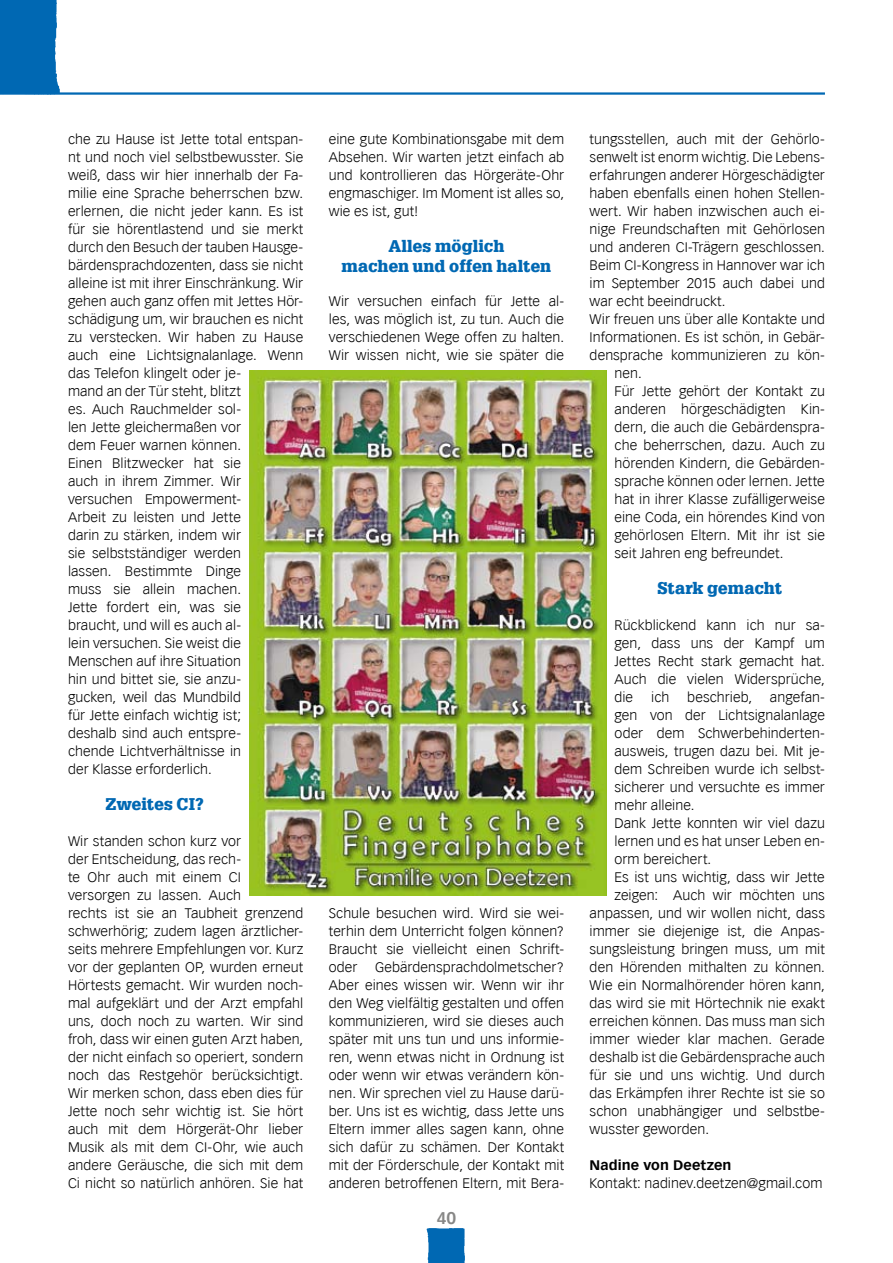
<style>
.page{position:relative;width:893px;height:1263px;background:#fff}
.page>*{position:absolute;margin:0;border:0;box-sizing:border-box;transform-origin:0 0}
.t1{font:900 16.5px/19.5px "Glypha LT";letter-spacing:.01em;color:#0068b3;text-align:center}
.t2{font:700 16.5px "Vectora LT";color:#878786}
.t3{font:300 13.5px/18px "Vectora LT";letter-spacing:.005em;color:#000;text-align:justify;scale:1.05 1}
.t4{font:700 13.5px "Vectora LT";letter-spacing:.005em;color:#000;scale:1.05 1}
</style>
<div class="page">
<img style="left:427px;top:1228px;width:38px;height:35px">
<div style="left:0;top:0;width:60px;height:92px;background:#0068b3"></div>
<hr style="left:0;top:92px;width:825px;height:3px;background:#0068b3">
<img style="left:250px;top:370px;width:356px;height:525px">
<p class="t3" style="left:68px;top:130px;width:226px;text-align:left">che zu Hause ist Jette total entspan&shy;nt und noch viel selbstbewusster. Sie weiß, dass wir hier innerhalb der Fa&shy;milie eine Sprache beherrschen bzw. erlernen, die nicht jeder kann. Es ist für sie hörentlastend und sie merkt durch den Besuch der tauben Hausge&shy;bärdensprachdozenten, dass sie nicht alleine ist mit ihrer Einschränkung. Wir gehen auch ganz offen mit Jettes Hör&shy;schädigung um, wir brauchen es nicht zu verstecken. Wir haben zu Hause auch eine Lichtsignalanlage. Wenn das Telefon klingelt oder je-<br>mand an der Tür steht, blitzt<br>es. Auch Rauchmelder sol-<br>len Jette gleichermaßen vor<br>dem Feuer warnen können.<br>Einen Blitzwecker hat sie<br>auch in ihrem Zimmer. Wir versuchen Empowerment-<br>Arbeit zu leisten und Jette<br>darin zu stärken, indem wir<br>sie selbstständiger werden<br>lassen. Bestimmte Dinge<br>muss sie allein machen.<br>Jette fordert ein, was sie<br>braucht, und will es auch al-<br>lein versuchen. Sie weist die<br>Menschen auf ihre Situation<br>hin und bittet sie, sie anzu-<br>gucken, weil das Mundbild<br>für Jette einfach wichtig ist;<br>deshalb sind auch entspre-<br>chende Lichtverhältnisse in<br>der Klasse erforderlich.</p>
<p class="t1" style="left:105px;top:794px;width:100px">Zweites CI?</p>
<p class="t3" style="left:68px;top:832px;width:226px;text-align:left">Wir standen schon kurz vor<br>der Entscheidung, das rech-<br>te Ohr auch mit einem CI versorgen zu lassen. Auch<br>rechts ist sie an Taubheit grenzend schwerhörig; zudem lagen ärztlicher&shy;seits mehrere Empfehlungen vor. Kurz vor der geplanten OP, wurden erneut Hörtests gemacht. Wir wurden noch&shy;mal aufgeklärt und der Arzt empfahl uns, doch noch zu warten. Wir sind froh, dass wir einen guten Arzt haben, der nicht einfach so operiert, sondern noch das Restgehör berücksichtigt.<br>Wir merken schon, dass eben dies für Jette noch sehr wichtig ist. Sie hört auch mit dem Hörgerät-Ohr lieber Musik als mit dem CI-Ohr, wie auch andere Geräusche, die sich mit dem Ci nicht so natürlich anhören. Sie hat</p>
<p class="t3" style="left:329px;top:130px;width:226px">eine gute Kombinationsgabe mit dem Absehen. Wir warten jetzt einfach ab und kontrollieren das Hörgeräte-Ohr engmaschiger. Im Moment ist alles so, wie es ist, gut!</p>
<p class="t1" style="left:342px;top:236px;width:211px">Alles möglich<br>machen und offen halten</p>
<p class="t3" style="left:329px;top:292px;width:226px">Wir versuchen einfach für Jette al&shy;les, was möglich ist, zu tun. Auch die verschiedenen Wege offen zu halten.<br>Wir wissen nicht, wie sie später die</p>
<p class="t3" style="left:329px;top:904px;width:226px">Schule besuchen wird. Wird sie wei&shy;terhin dem Unterricht folgen können?<br>Braucht sie vielleicht einen Schrift&shy;oder</p>
<p class="t3" style="left:329px;top:958px;width:226px;text-indent:46px">Gebärdensprachdolmetscher?<br>Aber eines wissen wir. Wenn wir ihr den Weg vielfältig gestalten und offen kommunizieren, wird sie dieses auch später mit uns tun und uns informie&shy;ren, wenn etwas nicht in Ordnung ist oder wenn wir etwas verändern kön&shy;nen. Wir sprechen viel zu Hause darü&shy;ber. Uns ist es wichtig, dass Jette uns Eltern immer alles sagen kann, ohne sich dafür zu schämen. Der Kontakt mit der Förderschule, der Kontakt mit anderen betroffenen Eltern, mit Bera-</p>
<p class="t2" style="left:437px;top:1208px;width:21px">40</p>
<p class="t3" style="left:590px;top:130px;width:226px">tungsstellen, auch mit der Gehörlo-</p>
<p class="t3" style="left:590px;top:148px;width:226px">senwelt ist enorm wichtig. Die Lebens-</p>
<p class="t3" style="left:590px;top:166px;width:226px">erfahrungen anderer Hörgeschädigter</p>
<p class="t3" style="left:590px;top:184px;width:226px">haben ebenfalls einen hohen Stellen-</p>
<p class="t3" style="left:590px;top:202px;width:226px">wert. Wir haben inzwischen auch ei-</p>
<p class="t3" style="left:590px;top:220px;width:226px">nige Freundschaften mit Gehörlosen</p>
<p class="t3" style="left:590px;top:238px;width:226px">und anderen CI-Trägern geschlossen.</p>
<p class="t3" style="left:590px;top:256px;width:226px">Beim CI-Kongress in Hannover war ich</p>
<p class="t3" style="left:590px;top:274px;width:226px">im September 2015 auch dabei und</p>
<p class="t3" style="left:590px;top:292px;width:131px">war echt beeindruckt.</p>
<p class="t3" style="left:590px;top:310px;width:226px">Wir freuen uns über alle Kontakte und</p>
<p class="t3" style="left:590px;top:328px;width:226px">Informationen. Es ist schön, in Gebär-</p>
<p class="t3" style="left:590px;top:346px;width:226px">densprache kommunizieren zu kön-</p>
<p class="t3" style="left:615px;top:364px;width:27px">nen.</p>
<p class="t3" style="left:615px;top:382px;width:202px">Für Jette gehört der Kontakt zu</p>
<p class="t3" style="left:615px;top:400px;width:202px">anderen hörgeschädigten Kin-</p>
<p class="t3" style="left:615px;top:418px;width:202px">dern, die auch die Gebärdenspra-</p>
<p class="t3" style="left:615px;top:436px;width:202px">che beherrschen, dazu. Auch zu</p>
<p class="t3" style="left:615px;top:454px;width:202px">hörenden Kindern, die Gebärden-</p>
<p class="t3" style="left:615px;top:472px;width:202px">sprache können oder lernen. Jette</p>
<p class="t3" style="left:615px;top:490px;width:202px">hat in ihrer Klasse zufälligerweise</p>
<p class="t3" style="left:615px;top:508px;width:202px">eine Coda, ein hörendes Kind von</p>
<p class="t3" style="left:615px;top:526px;width:202px">gehörlosen Eltern. Mit ihr ist sie</p>
<p class="t3" style="left:615px;top:544px;width:162px">seit Jahren eng befreundet.</p>
<p class="t1" style="left:657px;top:578px;width:126px">Stark gemacht</p>
<p class="t3" style="left:615px;top:616px;width:202px">Rückblickend kann ich nur sa&shy;gen, dass uns der Kampf um Jettes Recht stark gemacht hat.<br>Auch die vielen Widersprüche, die</p>
<p class="t3" style="left:651px;top:688px;width:19px">ich</p>
<p class="t3" style="left:687px;top:688px;width:63px">beschrieb,</p>
<p class="t3" style="left:770px;top:688px;width:54px">angefan-</p>
<p class="t3" style="left:615px;top:706px;width:202px">gen von der Lichtsignalanlage</p>
<p class="t3" style="left:615px;top:724px;width:202px">oder dem Schwerbehinderten-</p>
<p class="t3" style="left:615px;top:742px;width:202px">ausweis, trugen dazu bei. Mit je-</p>
<p class="t3" style="left:615px;top:760px;width:202px">dem Schreiben wurde ich selbst-</p>
<p class="t3" style="left:615px;top:778px;width:202px">sicherer und versuchte es immer</p>
<p class="t3" style="left:615px;top:796px;width:78px">mehr alleine.</p>
<p class="t3" style="left:615px;top:814px;width:202px">Dank Jette konnten wir viel dazu</p>
<p class="t3" style="left:615px;top:832px;width:202px">lernen und es hat unser Leben en-</p>
<p class="t3" style="left:615px;top:850px;width:94px">orm bereichert.</p>
<p class="t3" style="left:615px;top:868px;width:202px">Es ist uns wichtig, dass wir Jette</p>
<p class="t3" style="left:615px;top:886px;width:202px">zeigen: Auch wir möchten uns</p>
<p class="t3" style="left:590px;top:904px;width:226px">anpassen, und wir wollen nicht, dass</p>
<p class="t3" style="left:590px;top:922px;width:226px">immer sie diejenige ist, die Anpas-</p>
<p class="t3" style="left:590px;top:940px;width:226px">sungsleistung bringen muss, um mit</p>
<p class="t3" style="left:590px;top:958px;width:226px">den Hörenden mithalten zu können.</p>
<p class="t3" style="left:590px;top:976px;width:226px">Wie ein Normalhörender hören kann,</p>
<p class="t3" style="left:590px;top:994px;width:226px">das wird sie mit Hörtechnik nie exakt</p>
<p class="t3" style="left:590px;top:1012px;width:226px">erreichen können. Das muss man sich</p>
<p class="t3" style="left:590px;top:1030px;width:226px">immer wieder klar machen. Gerade</p>
<p class="t3" style="left:590px;top:1048px;width:226px">deshalb ist die Gebärdensprache auch</p>
<p class="t3" style="left:590px;top:1066px;width:226px">für sie und uns wichtig. Und durch</p>
<p class="t3" style="left:590px;top:1084px;width:226px">das Erkämpfen ihrer Rechte ist sie so</p>
<p class="t3" style="left:590px;top:1102px;width:226px">schon unabhängiger und selbstbe-</p>
<p class="t3" style="left:590px;top:1120px;width:115px">wusster geworden.</p>
<p class="t4" style="left:590px;top:1157px;width:137px">Nadine von Deetzen</p>
<p class="t3" style="left:590px;top:1174px;width:223px">Kontakt: nadinev.deetzen@gmail.com</p>
</div>
